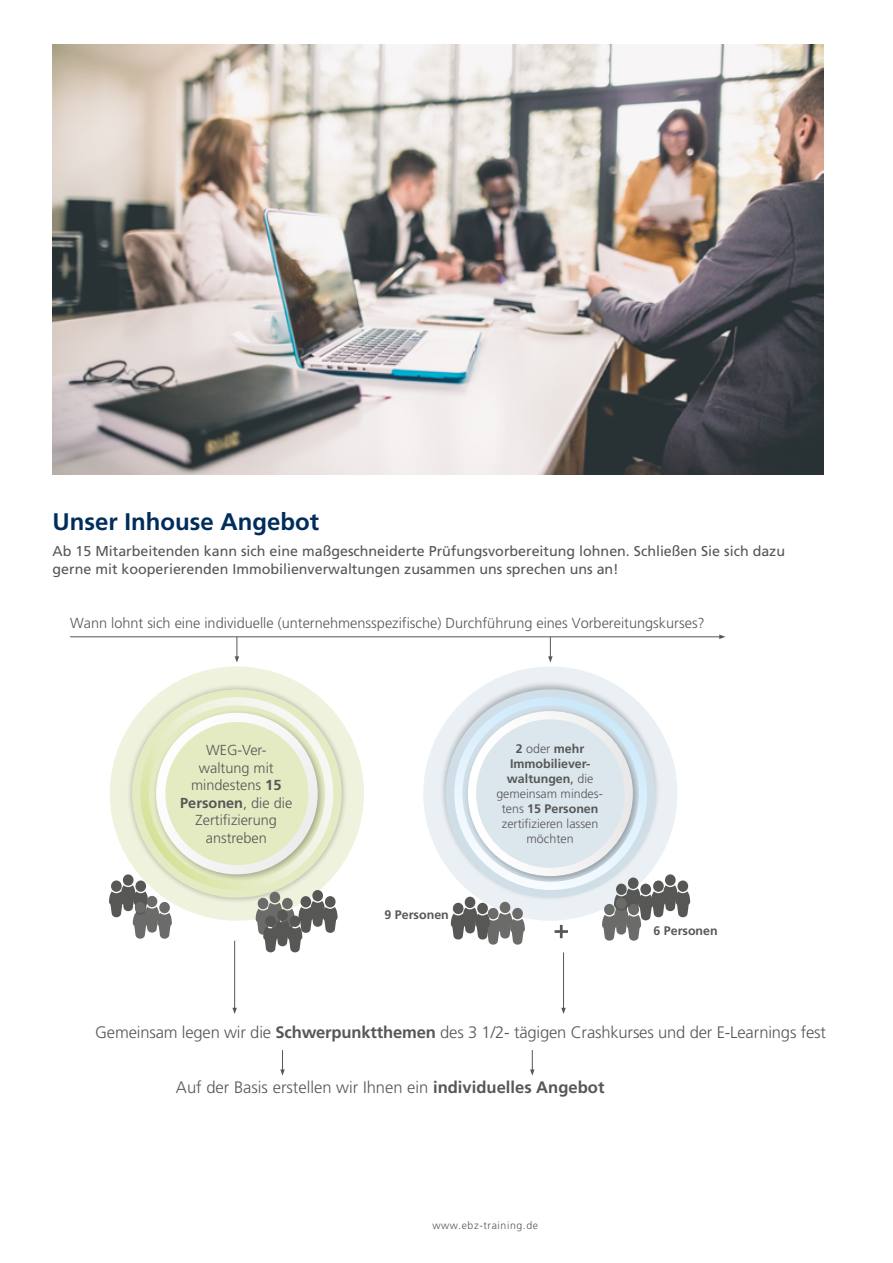
<style>
.page{position:relative;width:893px;height:1263px;background:#fff}
.page>*{position:absolute;margin:0;border:0;box-sizing:border-box;transform-origin:0 0}
.t1{font:700 24px "Frutiger LT Pro";color:#002d5c}
.t2{font:300 16.65px "Frutiger LT Std";letter-spacing:-.01em;color:#575756}
.t3{font:300 14.55px/17.4px "Frutiger LT Std";color:#575756;text-align:center}
.t4{font:700 14.55px "Frutiger LT Pro";color:#575756}
.t5{font:14.25px/18px "Frutiger LT Std";color:#565655}
.t6{font:700 12.45px/15px "Frutiger LT Pro";color:#575756;text-align:center}
.t7{font:300 12.45px/15px "Frutiger LT Std";color:#575756;text-align:center}
.t8{font:300 10.5px "Frutiger LT Std";letter-spacing:.06em;color:#565655}
.s1{font-family:"Frutiger LT Pro";font-weight:700}
.s2{font-family:"Frutiger LT Std";font-weight:300}
.s3{font-family:"Frutiger LT Std";font-weight:400}
</style>
<div class="page">
<div style="left:423px;top:666px;width:254px;height:255px;background:#eaf0f4;border-radius:50%"></div>
<div style="left:439px;top:681px;width:221px;height:219px;background:#000;opacity:.26"></div>
<div style="left:446px;top:689px;width:209px;height:209px;border:31px solid #d0dee7;border-radius:50%"></div>
<div style="left:465px;top:708px;width:176px;height:176px;background:#000;opacity:.28"></div>
<div style="left:472px;top:715px;width:157px;height:157px;background:#dce6ed;border-radius:50%"></div>
<div style="left:468px;top:711px;width:165px;height:165px;border:8px solid #fff;border-radius:50%"></div>
<hr style="left:234px;top:941px;width:1px;height:68px;background:#575756">
<svg style="left:232px;top:1008px;width:5px;height:6px"></svg>
<svg style="left:280px;top:1050px;width:5px;height:26px"></svg>
<svg style="left:235px;top:637px;width:4px;height:25px"></svg>
<svg style="left:548px;top:637px;width:5px;height:25px"></svg>
<svg style="left:530px;top:1050px;width:5px;height:26px"></svg>
<hr style="left:563px;top:952px;width:1px;height:57px;background:#575756">
<svg style="left:561px;top:1008px;width:5px;height:6px"></svg>
<div style="left:110px;top:666px;width:254px;height:255px;background:#eff2dc;border-radius:50%"></div>
<div style="left:127px;top:684px;width:221px;height:219px;background:#000;opacity:.26"></div>
<div style="left:132px;top:689px;width:210px;height:209px;border:31px solid #e4eac2;border-radius:50%"></div>
<div style="left:153px;top:709px;width:172px;height:172px;background:#000;opacity:.28"></div>
<div style="left:161px;top:717px;width:152px;height:153px;background:#e4eac2;border-radius:50%"></div>
<div style="left:156px;top:713px;width:162px;height:161px;border:9px solid #fff;border-radius:50%"></div>
<div style="left:500px;top:902px;width:10px;height:11px;background:#6b6b6a;border-radius:50%"></div>
<div style="left:453px;top:903px;width:10px;height:11px;background:#575756;border-radius:50%"></div>
<div style="left:477px;top:903px;width:11px;height:11px;background:#575756;border-radius:50%"></div>
<svg style="left:451px;top:907px;width:74px;height:38px"></svg>
<div style="left:465px;top:897px;width:10px;height:11px;background:#575756;border-radius:50%"></div>
<div style="left:454px;top:697px;width:193px;height:193px;border:8px solid #fff;border-radius:50%"></div>
<div style="left:140px;top:697px;width:193px;height:193px;border:8px solid #fff;border-radius:50%"></div>
<div style="left:628px;top:877px;width:10px;height:12px;background:#575756;border-radius:50%"></div>
<div style="left:653px;top:880px;width:11px;height:12px;background:#575756;border-radius:50%"></div>
<svg style="left:677px;top:880px;width:11px;height:12px"></svg>
<svg style="left:602px;top:885px;width:88px;height:56px"></svg>
<div style="left:665px;top:874px;width:11px;height:12px;background:#575756;border-radius:50%"></div>
<svg style="left:555px;top:925px;width:13px;height:13px"></svg>
<div style="left:258px;top:898px;width:10px;height:11px;background:#6b6b6a;border-radius:50%"></div>
<div style="left:282px;top:898px;width:11px;height:11px;background:#6b6b6a;border-radius:50%"></div>
<div style="left:270px;top:892px;width:10px;height:11px;background:#6b6b6a;border-radius:50%"></div>
<div style="left:300px;top:896px;width:11px;height:11px;background:#575756;border-radius:50%"></div>
<div style="left:325px;top:896px;width:11px;height:11px;background:#575756;border-radius:50%"></div>
<svg style="left:256px;top:901px;width:82px;height:52px"></svg>
<div style="left:312px;top:890px;width:11px;height:11px;background:#575756;border-radius:50%"></div>
<div style="left:111px;top:880px;width:11px;height:12px;background:#575756;border-radius:50%"></div>
<svg style="left:135px;top:880px;width:11px;height:12px"></svg>
<div style="left:123px;top:874px;width:11px;height:12px;background:#575756;border-radius:50%"></div>
<svg style="left:109px;top:885px;width:63px;height:54px"></svg>
<div style="left:147px;top:896px;width:10px;height:11px;background:#6b6b6a;border-radius:50%"></div>
<hr style="left:70px;top:636px;width:651px;height:1px;background:#575756">
<svg style="left:719px;top:634px;width:6px;height:5px"></svg>
<img style="left:53px;top:45px;width:770px;height:429px">
<h1 class="t1" style="left:53px;top:507px;width:268px">Unser Inhouse Angebot</h1>
<p class="t5" style="left:53px;top:542px;width:734px">Ab 15 Mitarbeitenden kann sich eine maßgeschneiderte Prüfungsvorbereitung lohnen. Schließen Sie sich dazu gerne mit kooperierenden Immobilienverwaltungen zusammen uns sprechen uns an!</p>
<p class="t3" style="left:70px;top:614px;width:636px">Wann lohnt sich eine individuelle (unternehmensspezifische) Durchführung eines Vorbereitungskurses?</p>
<p class="t3" style="left:191px;top:742px;width:92px">WEG-Ver&shy;waltung mit mindestens <span class="s1">15</span></p>
<p class="t4" style="left:180px;top:794px;width:114px">Personen<span class="s2">, die die</span></p>
<p class="t3" style="left:196px;top:812px;width:83px">Zertifizierung anstreben</p>
<p class="t6" style="left:385px;top:907px;width:66px">9 Personen</p>
<p class="t6" style="left:507px;top:742px;width:88px">2 <span class="s2">oder</span> mehr<br>Immobiliever&shy;waltungen<span class="s3">,</span> <span class="s2">die</span></p>
<p class="t7" style="left:496px;top:787px;width:108px">gemeinsam mindes-</p>
<p class="t6" style="left:502px;top:801px;width:98px"><span class="s2">tens</span> 15 Personen</p>
<p class="t7" style="left:502px;top:816px;width:98px">zertifizieren lassen möchten</p>
<p class="t6" style="left:653px;top:923px;width:66px">6 Personen</p>
<p class="t2" style="left:95px;top:1023px;width:732px">Gemeinsam legen wir die <span class="s1">Schwerpunktthemen</span> des 3 1/2- tägigen Crashkurses und der E-Learnings fest</p>
<p class="t2" style="left:176px;top:1078px;width:430px">Auf der Basis erstellen wir Ihnen ein <span class="s1">individuelles Angebot</span></p>
<p class="t8" style="left:432px;top:1220px;width:107px">www.ebz-training.de</p>
</div>
